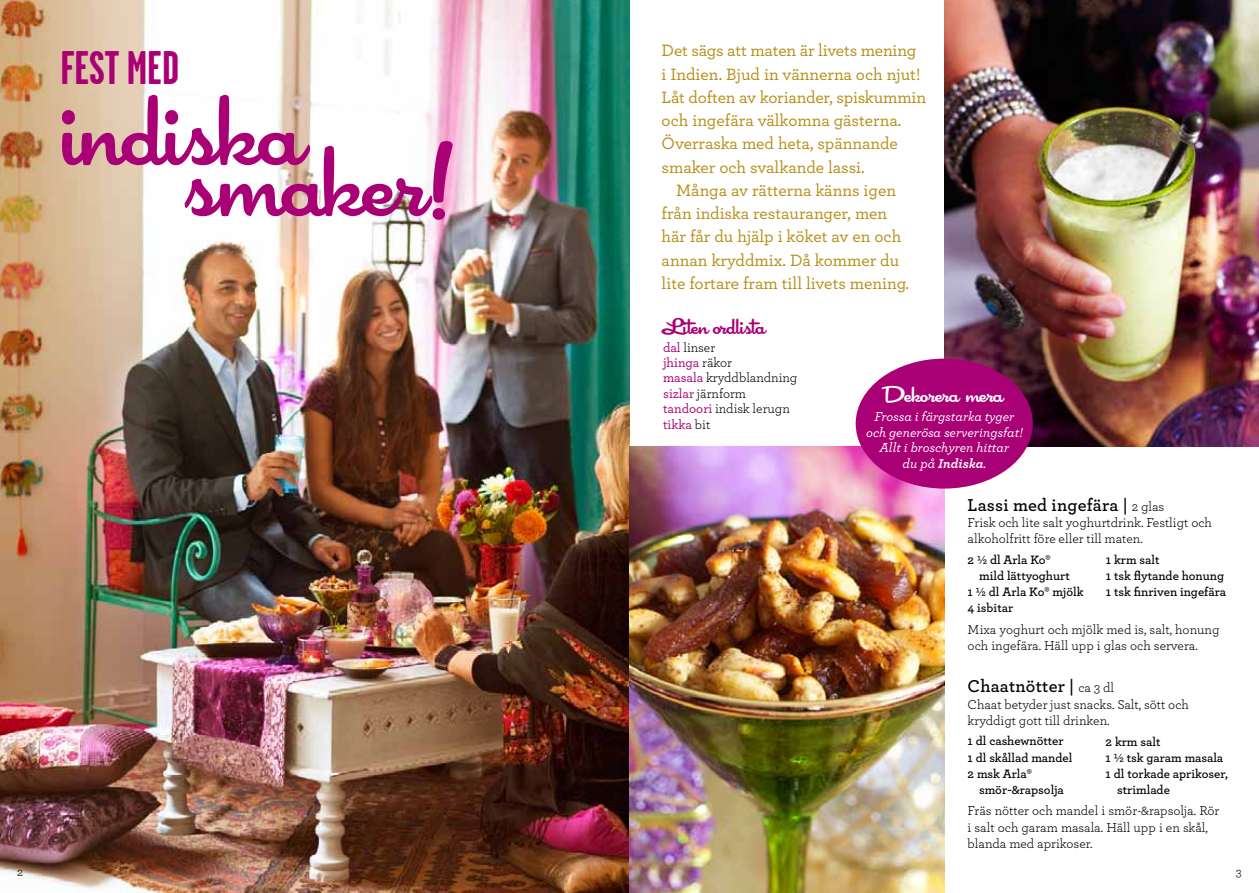
<style>
.page{position:relative;width:1259px;height:893px;background:#fff}
.page>*{position:absolute;margin:0;border:0;box-sizing:border-box;transform-origin:0 0}
.t1{font:110.1px "Cocktail Shaker";letter-spacing:-.01em;color:#aa0075}
.t2{font:700 47.1px "Garage Gothic";color:#aa0075}
.t3{font:24px "Cocktail Shaker";color:#aa0075}
.t4{font:24px "Cocktail Shaker";color:#fff}
.t5{font:600 18px "Archer";letter-spacing:.015em;color:#000}
.t6{font:500 17.25px "Archer";letter-spacing:-.01em;color:#b68d16}
.t7{font:13.5px/16.2px "Archer";color:#000}
.t8{font:italic 500 13.5px/15.8px "Archer";color:#fff;text-align:center}
.t9{font:600 12.75px/16.2px "Archer";color:#000}
.t10{font:12.3px "Archer";color:#000}
.s1{font-weight:500;color:#aa0075}
.s2{font-weight:700}
.s3{font-weight:400;font-size:13.5px}
</style>
<div class="page">
<img style="left:0;top:0;width:629px;height:893px">
<img style="left:944px;top:0;width:315px;height:446px">
<img style="left:629px;top:446px;width:315px;height:447px">
<div style="left:855px;top:359px;width:177px;height:130px;background:#aa0075;border-radius:50%"></div>
<h2 class="t2" style="left:61px;top:39px;width:84px">FEST MED</h2>
<h1 class="t1" style="left:63px;top:68px;width:243px">indiska</h1>
<h1 class="t1" style="left:186px;top:119px;width:268px">smaker!</h1>
<p class="t6" style="left:661px;top:38px;width:256px">Det sägs att maten är livets mening</p>
<p class="t6" style="left:661px;top:61px;width:260px">i Indien. Bjud in vännerna och njut!</p>
<p class="t6" style="left:661px;top:85px;width:266px">Låt doften av koriander, spiskummin</p>
<p class="t6" style="left:661px;top:108px;width:241px">och ingefära välkomna gästerna.</p>
<p class="t6" style="left:661px;top:131px;width:238px">Överraska med heta, spännande</p>
<p class="t6" style="left:661px;top:154px;width:205px">smaker och svalkande lassi.</p>
<p class="t6" style="left:676px;top:178px;width:221px">Många av rätterna känns igen</p>
<p class="t6" style="left:661px;top:201px;width:227px">från indiska restauranger, men</p>
<p class="t6" style="left:661px;top:224px;width:241px">här får du hjälp i köket av en och</p>
<p class="t6" style="left:661px;top:247px;width:239px">annan kryddmix. Då kommer du</p>
<p class="t6" style="left:661px;top:271px;width:249px">lite fortare fram till livets mening.</p>
<h3 class="t3" style="left:663px;top:312px;width:104px">Liten ordlista</h3>
<p class="t7" style="left:663px;top:339px;width:136px;line-height:15.5px"><span class="s1">dal</span> linser<br><span class="s1">jhinga</span> räkor<br><span class="s1">masala</span> kryddblandning <span class="s1">sizlar</span> järnform <span class="s1">tandoori</span> indisk lerugn <span class="s1">tikka</span> bit</p>
<h3 class="t4" style="left:885px;top:381px;width:120px">Dekorera mera</h3>
<p class="t8" style="left:866px;top:408px;width:158px">Frossa i färgstarka tyger och generösa serveringsfat!<br>Allt i broschyren hittar<br>du på <span class="s2">Indiska</span>.</p>
<h3 class="t5" style="left:967px;top:491px;width:198px">Lassi med ingefära | <span class="s3">2 glas</span></h3>
<p class="t7" style="left:967px;top:514px;width:246px">Frisk och lite salt yoghurtdrink. Festligt och alkoholfritt före eller till maten.</p>
<p class="t9" style="left:967px;top:551px;width:85px">2 ½ dl Arla Ko®</p>
<p class="t9" style="left:979px;top:567px;width:92px">mild lättyoghurt</p>
<p class="t9" style="left:967px;top:583px;width:117px">1 ½ dl Arla Ko® mjölk</p>
<p class="t9" style="left:967px;top:599px;width:47px">4 isbitar</p>
<p class="t7" style="left:967px;top:620px;width:253px">Mixa yoghurt och mjölk med is, salt, honung och ingefära. Häll upp i glas och servera.</p>
<h3 class="t5" style="left:967px;top:672px;width:148px">Chaatnötter | <span class="s3">ca 3 dl</span></h3>
<p class="t7" style="left:967px;top:695px;width:223px">Chaat betyder just snacks. Salt, sött och kryddigt gott till drinken.</p>
<p class="t9" style="left:967px;top:732px;width:106px">1 dl cashewnötter<br>1 dl skållad mandel<br>2 msk Arla®</p>
<p class="t9" style="left:979px;top:781px;width:86px">smör-&amp;rapsolja</p>
<p class="t7" style="left:967px;top:802px;width:253px">Fräs nötter och mandel i smör-&amp;rapsolja. Rör i salt och garam masala. Häll upp i en skål, blanda med aprikoser.</p>
<p class="t9" style="left:1106px;top:551px;width:122px">1 krm salt<br>1 tsk flytande honung<br>1 tsk finriven ingefära</p>
<p class="t9" style="left:1105px;top:732px;width:56px">2 krm salt</p>
<p class="t9" style="left:1105px;top:749px;width:119px">1 ½ tsk garam masala</p>
<p class="t9" style="left:1105px;top:765px;width:124px">1 dl torkade aprikoser,</p>
<p class="t9" style="left:1117px;top:781px;width:54px">strimlade</p>
<p class="t10" style="left:17px;top:863px;width:7px">2</p>
<p class="t10" style="left:1236px;top:863px;width:7px">3</p>
</div>
